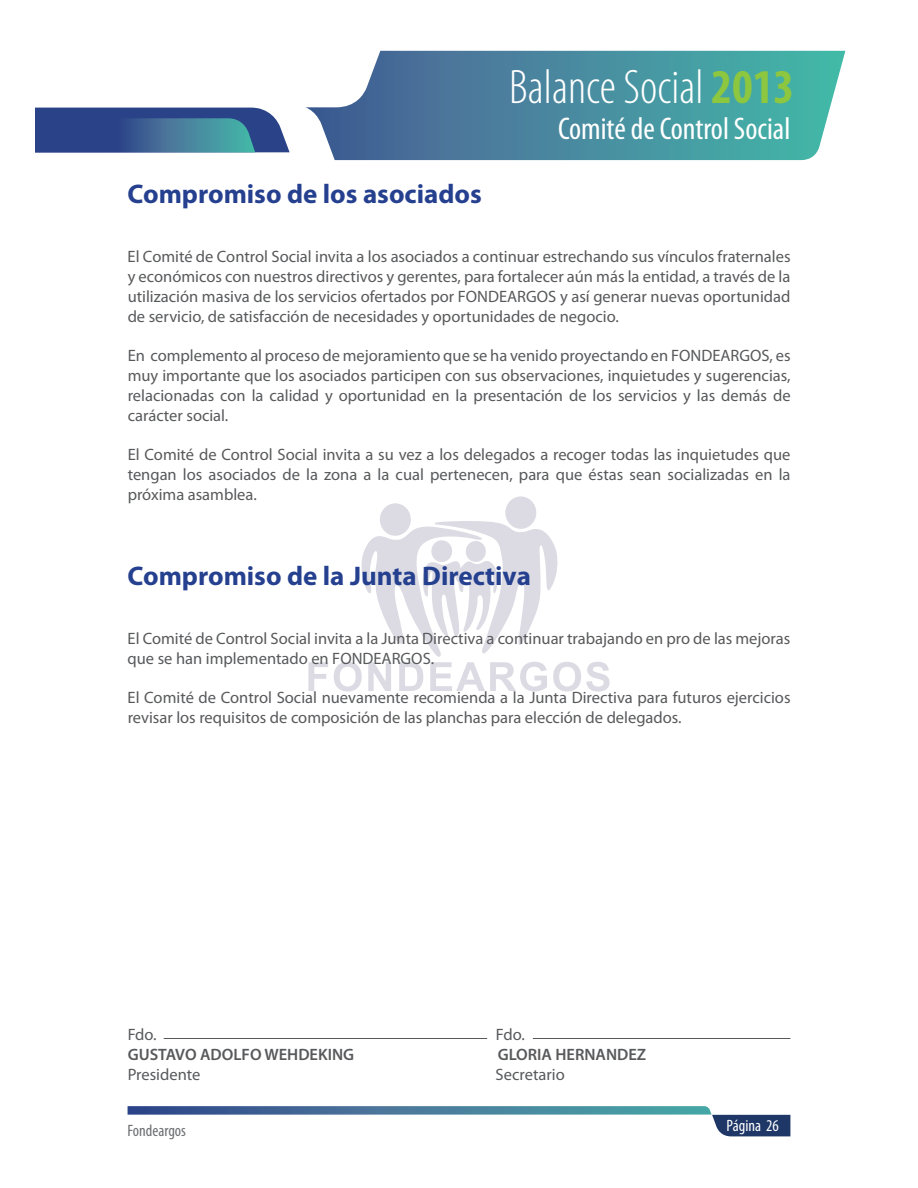
<style>
.page{position:relative;width:918px;height:1188px;background:#fff}
.page>*{position:absolute;margin:0;border:0;box-sizing:border-box;transform-origin:0 0}
.t1{font:300 condensed 48.75px "Myriad Pro";color:#fff}
.t2{font:condensed 31.5px "Myriad Pro";color:#fff}
.t3{font:700 27px "Myriad Pro";color:#25408f}
.t4{font:16.5px/19.8px "Myriad Pro";color:#58595b;text-align:justify}
.t5{font:600 16.5px "Myriad Pro";color:#58595b}
.t6{font:condensed 16.5px "Myriad Pro";color:#6d6e71}
.t7{font:condensed 16.5px "Myriad Pro";color:#fff}
.s1{font-weight:700;color:#8dc63f}
</style>
<div class="page">
<svg style="left:403px;top:51px;width:442px;height:109px;background:#4d95a3"></svg>
<svg style="left:35px;top:50px;width:368px;height:111px"></svg>
<svg style="left:128px;top:1106px;width:662px;height:30px"></svg>
<div style="left:505px;top:496px;width:31px;height:33px;background:#dcdbe3;border-radius:50%"></div>
<div style="left:380px;top:503px;width:31px;height:33px;background:#dcdbe3;border-radius:50%"></div>
<svg style="left:308px;top:662px;width:20px;height:29px"></svg>
<svg style="left:334px;top:521px;width:276px;height:171px"></svg>
<hr style="left:533px;top:1038px;width:257px;height:1px;background:#58595b">
<hr style="left:164px;top:1038px;width:323px;height:1px;background:#58595b">
<h3 class="t3" style="left:128px;top:179px;width:356px">Compromiso de los asociados</h3>
<h1 class="t1" style="left:509px;top:60px;width:287px">Balance Social <span class="s1">2013</span></h1>
<h2 class="t2" style="left:558px;top:111px;width:234px">Comité de Control Social</h2>
<p class="t4" style="left:128px;top:247px;width:664px">El Comité de Control Social invita a los asociados a continuar estrechando sus vínculos fraternales y económicos con nuestros directivos y gerentes, para fortalecer aún más la entidad a, través de la utilización masiva de los servicios ofertados por FONDEARGOS y así generar nuevas oportunidad de servicio, de satisfacción de necesidades y oportunidades de negocio.</p>
<p class="t4" style="left:128px;top:346px;width:664px">En complemento al proceso de mejoramiento que se ha venido proyectando en FONDEARGOS, es muy importante que los asociados participen con sus observaciones, inquietudes y sugerencias, relacionadas con la calidad y oportunidad en la presentación de los servicios y las demás de carácter social.</p>
<p class="t4" style="left:128px;top:445px;width:664px">El Comité de Control Social invita a su vez a los delegados a recoger todas las inquietudes que tengan los asociados de la zona a la cual pertenecen, para que éstas sean socializadas en la próxima asamblea.</p>
<h3 class="t3" style="left:128px;top:560px;width:405px">Compromiso de la Junta Directiva</h3>
<p class="t4" style="left:128px;top:629px;width:664px">El Comité de Control Social invita a la Junta Directiva a continuar trabajando en pro de las mejoras que se han implementado en FONDEARGOS.</p>
<p class="t4" style="left:128px;top:688px;width:664px">El Comité de Control Social nuevamente recomienda a la Junta Directiva para futuros ejercicios revisar los requisitos de composición de las planchas para elección de delegados.</p>
<p class="t4" style="left:128px;top:1025px;width:30px">Fdo.</p>
<p class="t4" style="left:496px;top:1025px;width:30px">Fdo.</p>
<p class="t5" style="left:128px;top:1044px;width:228px">GUSTAVO ADOLFO WEHDEKING</p>
<p class="t5" style="left:498px;top:1044px;width:150px">GLORIA HERNANDEZ</p>
<p class="t4" style="left:128px;top:1065px;width:74px">Presidente</p>
<p class="t4" style="left:496px;top:1065px;width:71px">Secretario</p>
<p class="t6" style="left:128px;top:1122px;width:60px">Fondeargos</p>
<p class="t7" style="left:727px;top:1116px;width:54px">Página 26</p>
</div>
